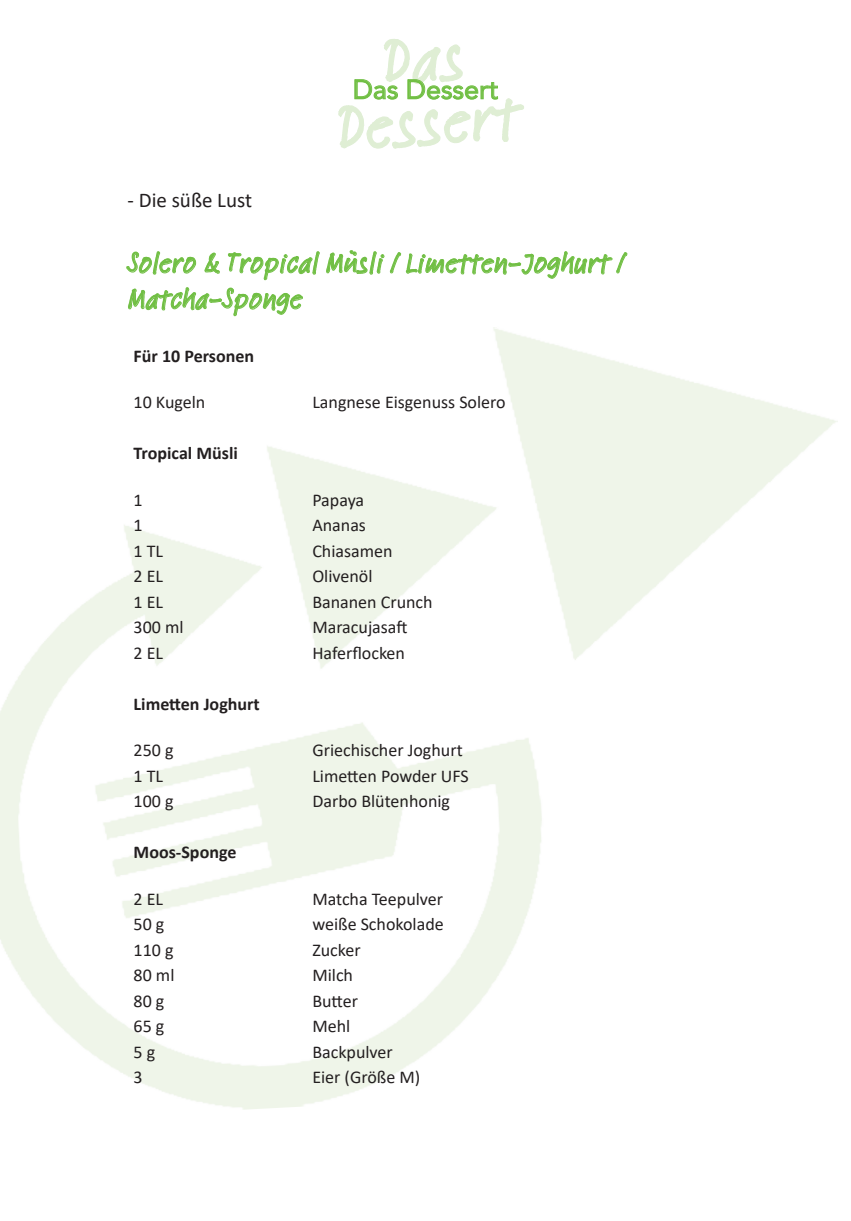
<style>
.page{position:relative;width:851px;height:1221px;background:#fff}
.page>*{position:absolute;margin:0;border:0;box-sizing:border-box;transform-origin:0 0}
.t1{font:500 66px "Feltpen Com";color:#dfeed4}
.t2{font:500 30px "Feltpen Com";color:#71bf44}
.t3{font:27px "Avenir LT Std";color:#71bf44}
.t4{font:21px "Calibri";color:#231f20}
.t5{font:18px "Calibri";color:#231f20}
.t6{font:700 18px "Calibri";color:#231f20}
</style>
<div class="page">
<svg style="left:326px;top:250px;width:301px;height:29px"></svg>
<svg style="left:126px;top:251px;width:194px;height:65px"></svg>
<svg style="left:338px;top:39px;width:186px;height:110px"></svg>
<p class="t4" style="left:128px;top:186px;width:126px">- Die süße Lust</p>
<p class="t3" style="left:353px;top:74px;width:147px">Das Dessert</p>
<p class="t1" style="left:333px;top:84px;width:185px;rotate:-4deg">Dessert</p>
<p class="t2" style="left:128px;top:242px;width:499px">Solero &amp; Tropical Müsli / Limetten-Joghurt /</p>
<p class="t2" style="left:128px;top:278px;width:176px">Matcha-Sponge</p>
<p class="t6" style="left:134px;top:343px;width:122px">Für 10 Personen</p>
<p class="t5" style="left:134px;top:389px;width:73px">10 Kugeln</p>
<p class="t6" style="left:134px;top:440px;width:106px">Tropical Müsli</p>
<p class="t5" style="left:134px;top:487px;width:11px">1</p>
<p class="t5" style="left:134px;top:512px;width:11px">1</p>
<p class="t5" style="left:134px;top:538px;width:31px">1 TL</p>
<p class="t5" style="left:134px;top:563px;width:31px">2 EL</p>
<p class="t5" style="left:134px;top:589px;width:31px">1 EL</p>
<p class="t5" style="left:134px;top:614px;width:51px">300 ml</p>
<p class="t5" style="left:134px;top:640px;width:31px">2 EL</p>
<p class="t6" style="left:134px;top:691px;width:128px">Limetten Joghurt</p>
<p class="t5" style="left:134px;top:737px;width:41px">250 g</p>
<p class="t5" style="left:134px;top:763px;width:31px">1 TL</p>
<p class="t5" style="left:134px;top:788px;width:41px">100 g</p>
<p class="t6" style="left:134px;top:839px;width:104px">Moos-Sponge</p>
<p class="t5" style="left:134px;top:886px;width:31px">2 EL</p>
<p class="t5" style="left:134px;top:911px;width:32px">50 g</p>
<p class="t5" style="left:134px;top:937px;width:41px">110 g</p>
<p class="t5" style="left:134px;top:962px;width:42px">80 ml</p>
<p class="t5" style="left:134px;top:988px;width:32px">80 g</p>
<p class="t5" style="left:134px;top:1013px;width:32px">65 g</p>
<p class="t5" style="left:134px;top:1039px;width:23px">5 g</p>
<p class="t5" style="left:134px;top:1064px;width:11px">3</p>
<p class="t5" style="left:312px;top:389px;width:195px">Langnese Eisgenuss Solero</p>
<p class="t5" style="left:312px;top:487px;width:53px">Papaya</p>
<p class="t5" style="left:312px;top:512px;width:55px">Ananas</p>
<p class="t5" style="left:312px;top:538px;width:82px">Chiasamen</p>
<p class="t5" style="left:312px;top:563px;width:62px">Olivenöl</p>
<p class="t5" style="left:312px;top:589px;width:122px">Bananen Crunch</p>
<p class="t5" style="left:312px;top:614px;width:97px">Maracujasaft</p>
<p class="t5" style="left:312px;top:640px;width:94px">Haferflocken</p>
<p class="t5" style="left:312px;top:737px;width:152px">Griechischer Joghurt</p>
<p class="t5" style="left:312px;top:763px;width:158px">Limetten Powder UFS</p>
<p class="t5" style="left:312px;top:788px;width:139px">Darbo Blütenhonig</p>
<p class="t5" style="left:312px;top:886px;width:132px">Matcha Teepulver</p>
<p class="t5" style="left:312px;top:911px;width:133px">weiße Schokolade</p>
<p class="t5" style="left:312px;top:937px;width:50px">Zucker</p>
<p class="t5" style="left:312px;top:962px;width:42px">Milch</p>
<p class="t5" style="left:312px;top:988px;width:47px">Butter</p>
<p class="t5" style="left:312px;top:1013px;width:39px">Mehl</p>
<p class="t5" style="left:312px;top:1039px;width:82px">Backpulver</p>
<p class="t5" style="left:312px;top:1064px;width:109px">Eier (Größe M)</p>
</div>
